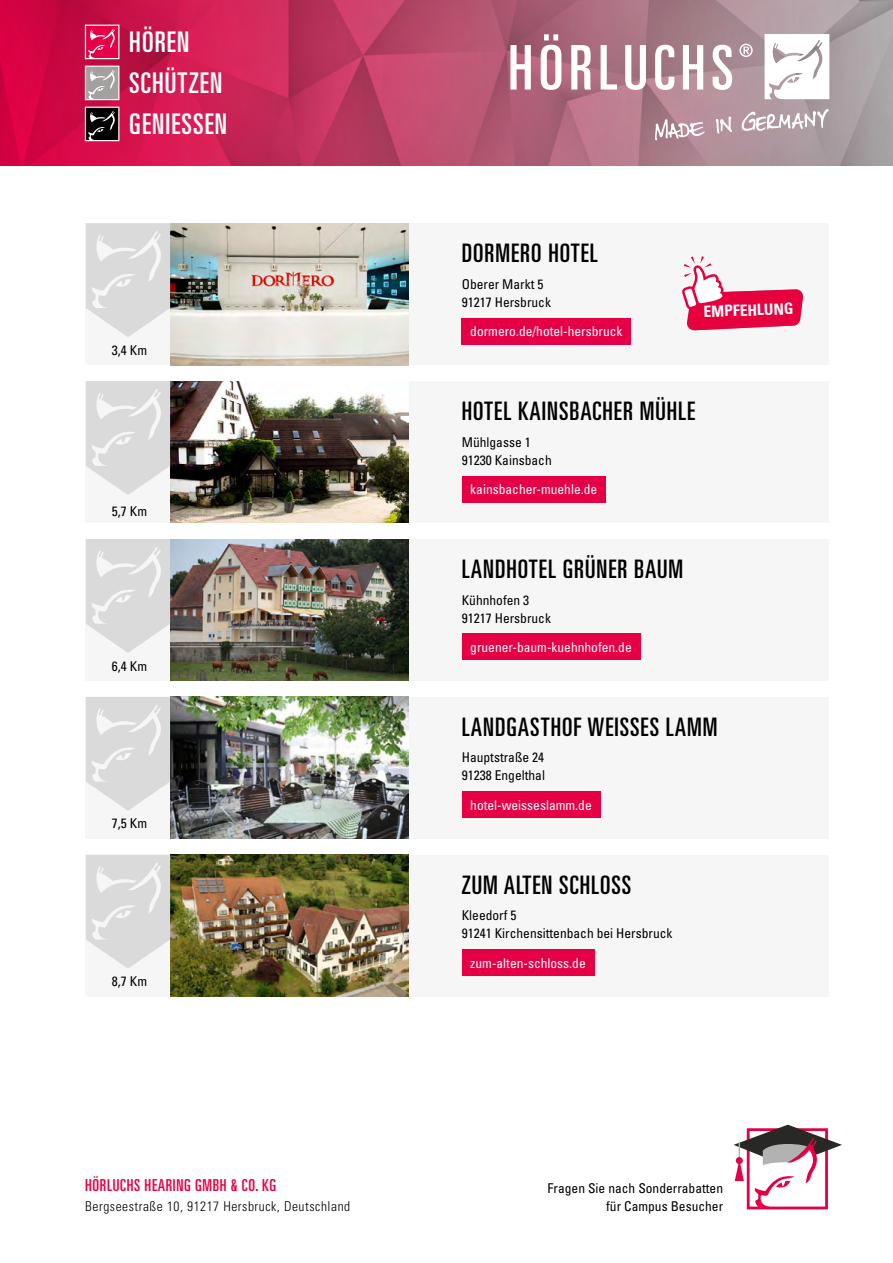
<style>
.page{position:relative;width:893px;height:1263px;background:#fff}
.page>*{position:absolute;margin:0;border:0;box-sizing:border-box;transform-origin:0 0}
.t1{font:ultra-condensed 28.5px/41px "Univers LT Std";letter-spacing:.04em;color:#fff}
.t2{font:ultra-condensed 25.5px "Univers LT Std";letter-spacing:.04em;color:#000}
.t3{font:ultra-condensed 16.5px "Univers LT Std";letter-spacing:.04em;color:#e50046}
.t4{font:700 condensed 15.6px "Univers LT Std";color:#fff}
.t5{font:condensed 13.5px/18px "Univers LT Std";color:#000}
.t6{font:condensed 13.5px "Univers LT Std";color:#fff}
.t7{font:300 condensed 13.5px "Univers LT Std";letter-spacing:.04em;color:#000}
</style>
<div class="page">
<div style="left:86px;top:223px;width:84px;height:142px;background:#f6f6f6"></div>
<div style="left:408px;top:223px;width:421px;height:142px;background:#f6f6f6"></div>
<img style="left:170px;top:223px;width:238px;height:142px">
<div style="left:462px;top:318px;width:169px;height:27px;background:#e50046"></div>
<svg style="left:86px;top:223px;width:84px;height:114px"></svg>
<img style="left:0;top:0;width:893px;height:166px">
<svg style="left:475px;top:32px;width:355px;height:108px"></svg>
<svg style="left:84px;top:24px;width:36px;height:118px;background:#a65870"></svg>
<svg style="left:734px;top:1125px;width:108px;height:84px"></svg>
<div style="left:408px;top:381px;width:421px;height:142px;background:#f6f6f6"></div>
<div style="left:86px;top:381px;width:84px;height:142px;background:#f6f6f6"></div>
<img style="left:170px;top:381px;width:238px;height:142px">
<div style="left:462px;top:476px;width:144px;height:26px;background:#e50046"></div>
<svg style="left:86px;top:381px;width:84px;height:114px"></svg>
<div style="left:408px;top:539px;width:421px;height:142px;background:#f6f6f6"></div>
<div style="left:86px;top:539px;width:84px;height:142px;background:#f6f6f6"></div>
<img style="left:170px;top:539px;width:238px;height:142px">
<div style="left:462px;top:633px;width:178px;height:27px;background:#e50046"></div>
<svg style="left:86px;top:539px;width:84px;height:114px"></svg>
<div style="left:408px;top:697px;width:421px;height:142px;background:#f6f6f6"></div>
<div style="left:86px;top:697px;width:84px;height:142px;background:#f6f6f6"></div>
<img style="left:170px;top:697px;width:238px;height:142px">
<div style="left:462px;top:791px;width:138px;height:27px;background:#e50046"></div>
<svg style="left:86px;top:697px;width:84px;height:114px"></svg>
<div style="left:408px;top:855px;width:421px;height:141px;background:#f6f6f6"></div>
<div style="left:462px;top:949px;width:132px;height:27px;background:#e50046"></div>
<div style="left:86px;top:855px;width:84px;height:141px;background:#f6f6f6"></div>
<img style="left:170px;top:855px;width:238px;height:141px">
<svg style="left:86px;top:855px;width:84px;height:114px"></svg>
<svg style="left:682px;top:256px;width:121px;height:74px"></svg>
<h1 class="t1" style="left:129px;top:21px;width:99px">HÖREN<br>SCHÜTZEN<br>GENIESSEN</h1>
<p class="t5" style="left:112px;top:341px;width:37px">3,4 Km</p>
<p class="t5" style="left:112px;top:502px;width:37px">5,7 Km</p>
<p class="t5" style="left:112px;top:657px;width:37px">6,4 Km</p>
<p class="t5" style="left:112px;top:814px;width:37px">7,5 Km</p>
<p class="t5" style="left:112px;top:972px;width:37px">8,7 Km</p>
<p class="t3" style="left:85px;top:1176px;width:192px">HÖRLUCHS HEARING GMBH &amp; CO. KG</p>
<p class="t7" style="left:85px;top:1198px;width:266px">Bergseestraße 10, 91217 Hersbruck, Deutschland</p>
<h2 class="t2" style="left:462px;top:239px;width:138px">DORMERO HOTEL</h2>
<p class="t5" style="left:462px;top:275px;width:91px">Oberer Markt 5<br>91217 Hersbruck</p>
<p class="t6" style="left:470px;top:323px;width:154px">dormero.de/hotel-hersbruck</p>
<p class="t4" style="left:703px;top:302px;width:91px;rotate:-2deg">EMPFEHLUNG</p>
<h2 class="t2" style="left:462px;top:397px;width:235px">HOTEL KAINSBACHER MÜHLE</h2>
<p class="t5" style="left:462px;top:433px;width:91px">Mühlgasse 1<br>91230 Kainsbach</p>
<p class="t6" style="left:470px;top:481px;width:128px">kainsbacher-muehle.de</p>
<h2 class="t2" style="left:462px;top:554px;width:223px">LANDHOTEL GRÜNER BAUM</h2>
<p class="t5" style="left:462px;top:590px;width:91px">Kühnhofen 3<br>91217 Hersbruck</p>
<p class="t6" style="left:470px;top:638px;width:163px">gruener-baum-kuehnhofen.de</p>
<h2 class="t2" style="left:462px;top:712px;width:257px">LANDGASTHOF WEISSES LAMM</h2>
<p class="t5" style="left:462px;top:748px;width:85px">Hauptstraße 24<br>91238 Engelthal</p>
<p class="t6" style="left:470px;top:796px;width:123px">hotel-weisseslamm.de</p>
<h2 class="t2" style="left:462px;top:870px;width:171px">ZUM ALTEN SCHLOSS</h2>
<p class="t5" style="left:462px;top:906px;width:212px">Kleedorf 5<br>91241 Kirchensittenbach bei Hersbruck</p>
<p class="t6" style="left:470px;top:954px;width:117px">zum-alten-schloss.de</p>
<p class="t5" style="left:548px;top:1179px;width:177px;line-height:17.5px;text-align:right">Fragen Sie nach Sonderrabatten für Campus Besucher</p>
</div>
